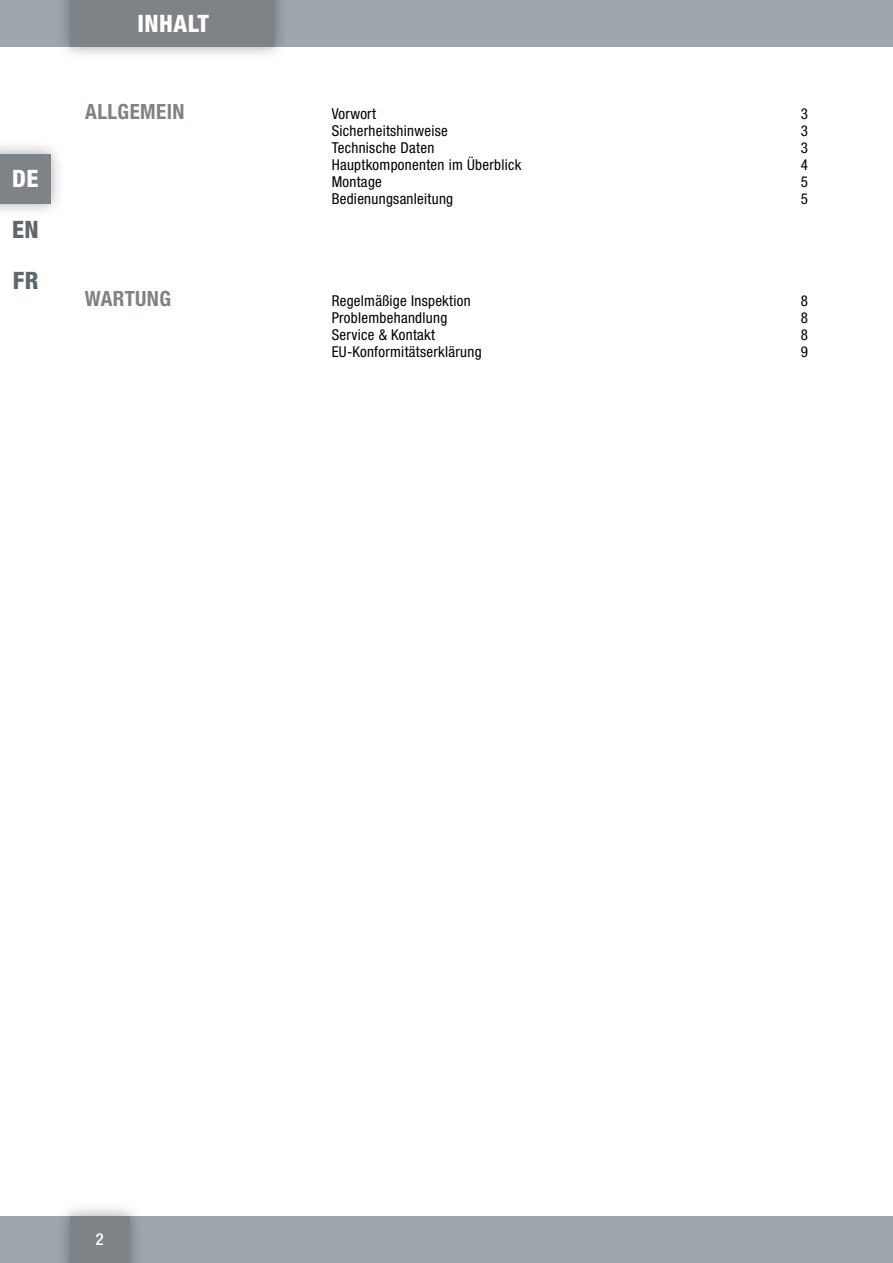
<style>
.page{position:relative;width:893px;height:1263px;background:#fff}
.page>*{position:absolute;margin:0;border:0;box-sizing:border-box;transform-origin:0 0}
.t1{font:800 condensed 24px "Helvetica Neue LT Pro";letter-spacing:.02em;color:#fff}
.t2{font:800 condensed 24px/51px "Helvetica Neue LT Pro";color:#5c686e}
.t3{font:700 condensed 21px "Helvetica Neue LT Pro";letter-spacing:.02em;color:#7d8386}
.t4{font:500 condensed 16.5px "Helvetica Neue LT Pro";color:#fff}
.t5{font:condensed 15px "Helvetica Neue LT Pro";letter-spacing:.02em;color:#000}
</style>
<div class="page">
<div style="left:0;top:1216px;width:893px;height:47px;background:#9ea7ad"></div>
<div style="left:0;top:0;width:893px;height:47px;background:#9ea7ad"></div>
<div style="left:56px;top:0;width:233px;height:61px;background:#000;opacity:.35"></div>
<div style="left:70px;top:0;width:204px;height:47px;background:#7d8386"></div>
<div style="left:56px;top:1202px;width:88px;height:61px;background:#000;opacity:.35"></div>
<div style="left:70px;top:1216px;width:60px;height:47px;background:#7d8386"></div>
<div style="left:0;top:139px;width:65px;height:78px;background:#000;opacity:.35"></div>
<div style="left:0;top:154px;width:50px;height:49px;background:#7d8386"></div>
<h1 class="t1" style="left:12px;top:164px;width:28px">DE</h1>
<h1 class="t2" style="left:12px;top:204px;width:28px">EN<br>FR</h1>
<h1 class="t1" style="left:137px;top:9px;width:73px">INHALT</h1>
<h2 class="t3" style="left:85px;top:99px;width:101px">ALLGEMEIN</h2>
<h2 class="t3" style="left:85px;top:286px;width:88px">WARTUNG</h2>
<p class="t5" style="left:332px;top:105px;width:46px">Vorwort</p>
<p class="t5" style="left:801px;top:105px;width:9px">3</p>
<p class="t5" style="left:332px;top:122px;width:118px">Sicherheitshinweise</p>
<p class="t5" style="left:801px;top:122px;width:9px">3</p>
<p class="t5" style="left:332px;top:139px;width:104px">Technische Daten</p>
<p class="t5" style="left:801px;top:139px;width:9px">3</p>
<p class="t5" style="left:332px;top:156px;width:191px">Hauptkomponenten im Überblick</p>
<p class="t5" style="left:801px;top:156px;width:9px">4</p>
<p class="t5" style="left:332px;top:173px;width:52px">Montage</p>
<p class="t5" style="left:801px;top:173px;width:9px">5</p>
<p class="t5" style="left:332px;top:190px;width:123px">Bedienungsanleitung</p>
<p class="t5" style="left:801px;top:190px;width:9px">5</p>
<p class="t5" style="left:332px;top:292px;width:141px">Regelmäßige Inspektion</p>
<p class="t5" style="left:801px;top:292px;width:9px">8</p>
<p class="t5" style="left:332px;top:309px;width:117px">Problembehandlung</p>
<p class="t5" style="left:801px;top:309px;width:9px">8</p>
<p class="t5" style="left:332px;top:326px;width:105px">Service &amp; Kontakt</p>
<p class="t5" style="left:801px;top:326px;width:9px">8</p>
<p class="t5" style="left:332px;top:343px;width:152px">EU-Konformitätserklärung</p>
<p class="t5" style="left:801px;top:343px;width:9px">9</p>
<p class="t4" style="left:96px;top:1229px;width:9px">2</p>
</div>
